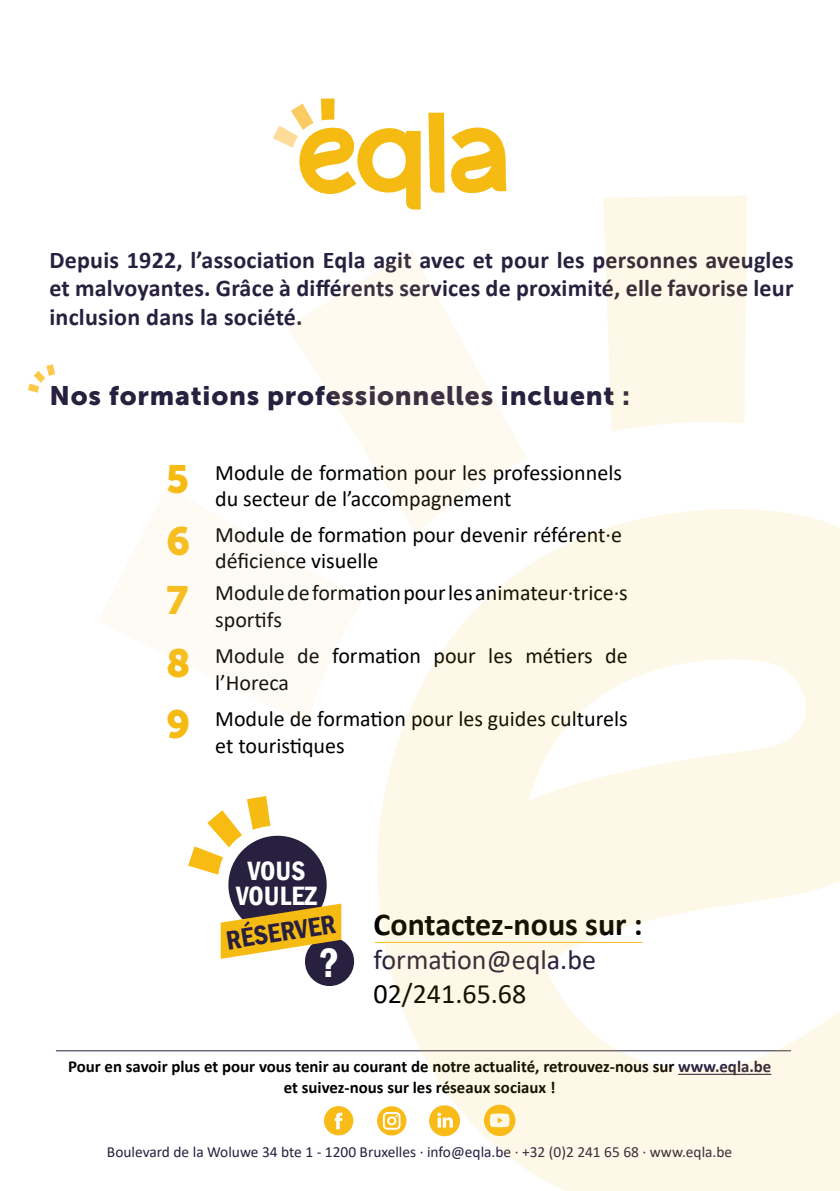
<style>
.page{position:relative;width:840px;height:1191px;background:#fff}
.page>*{position:absolute;margin:0;border:0;box-sizing:border-box;transform-origin:0 0}
.t1{font:600 condensed 42px "Franklin Gothic";color:#fff}
.t2{font:39.2px/60.4px "Museo Sans 900";color:#f6bb13;text-align:justify}
.t3{font:700 32px "Calibri";color:#000}
.t4{font:28px "Calibri";color:#28203f}
.t5{font:28px "Calibri";color:#000}
.t6{font:600 condensed 27.2px/24.6px "Franklin Gothic";color:#fff;text-align:center}
.t7{font:600 condensed 27.2px "Franklin Gothic";color:#281f3e}
.t8{font:26.6px "Museo Sans 900";letter-spacing:.03em;color:#28203f}
.t9{font:700 24px/28.8px "Calibri";letter-spacing:.01em;color:#28203f;text-align:justify}
.t10{font:22px/26.4px "Calibri";color:#000}
.t11{font:700 16.8px/20.2px "Calibri";color:#000;text-align:center}
.t12{font:15.4px "Calibri";color:#27203f}
.s1{color:#28203f}
</style>
<div class="page">
<div style="left:228px;top:835px;width:98px;height:99px;background:#28203f;border-radius:50%"></div>
<div style="left:305px;top:937px;width:49px;height:49px;background:#28203f;border-radius:50%"></div>
<hr style="left:375px;top:942px;width:267px;height:1px;background:#f6bb13">
<div style="left:324px;top:1106px;width:29px;height:29px;background:#f8bb18;border-radius:50%"></div>
<svg style="left:334px;top:1112px;width:8px;height:17px"></svg>
<svg style="left:28px;top:364px;width:27px;height:29px"></svg>
<svg style="left:188px;top:796px;width:82px;height:78px"></svg>
<svg style="left:220px;top:903px;width:121px;height:56px"></svg>
<svg style="left:428px;top:113px;width:78px;height:80px"></svg>
<svg style="left:273px;top:98px;width:147px;height:111px"></svg>
<hr style="left:56px;top:1050px;width:734px;height:1px;background:#28203f">
<div style="left:603px;top:195px;width:143px;height:236px;background:#fef8e8"></div>
<svg style="left:288px;top:250px;width:239px;height:257px;fill:#fefaef"></svg>
<svg style="left:376px;top:507px;width:463px;height:684px;fill:#fef8e8"></svg>
<p class="t9" style="left:49px;top:245px;width:745px">Depuis 1922, l’association Eqla agit avec et pour les personnes aveugles et malvoyantes. Grâce à différents services de proximité, elle favorise leur inclusion dans la société.</p>
<p class="t8" style="left:49px;top:381px;width:582px">Nos formations professionnelles incluent :</p>
<h2 class="t2" style="left:166px;top:449px;width:26px">5<br>6<br>7</h2>
<h2 class="t2" style="left:166px;top:633px;width:26px">8</h2>
<h2 class="t2" style="left:166px;top:694px;width:26px">9</h2>
<p class="t10" style="left:215px;top:458px;width:408px">Module de formation pour les professionnels du secteur de l’accompagnement</p>
<p class="t10" style="left:215px;top:520px;width:408px">Module de formation pour devenir référent·e déficience visuelle</p>
<p class="t10" style="left:215px;top:579px;width:414px">Module de formation pour les animateur·trice·s sportifs</p>
<p class="t10" style="left:215px;top:642px;width:414px">Module de formation pour les métiers de l’Horeca</p>
<p class="t10" style="left:215px;top:705px;width:414px">Module de formation pour les guides culturels et touristiques</p>
<p class="t6" style="left:236px;top:858px;width:82px">VOUS<br>VOULEZ</p>
<p class="t7" style="left:223px;top:922px;width:112px;rotate:-9deg">RÉSERVER</p>
<h1 class="t1" style="left:319px;top:934px;width:22px">?</h1>
<h3 class="t3" style="left:373px;top:902px;width:270px">Contactez-nous sur :</h3>
<p class="t4" style="left:373px;top:940px;width:224px">formation@eqla.be</p>
<p class="t5" style="left:373px;top:973px;width:154px">02/241.65.68</p>
<p class="t11" style="left:68px;top:1056px;width:704px">Pour en savoir plus et pour vous tenir au courant de notre actualité, retrouvez-nous sur <span class="s1">www.eqla.be </span>et suivez-nous sur les réseaux sociaux !</p>
<p class="t12" style="left:107px;top:1141px;width:626px">Boulevard de la Woluwe 34 bte 1 - 1200 Bruxelles · info@eqla.be · +32 (0)2 241 65 68 · <span class="s1">www.eqla.be</span></p>
</div>
